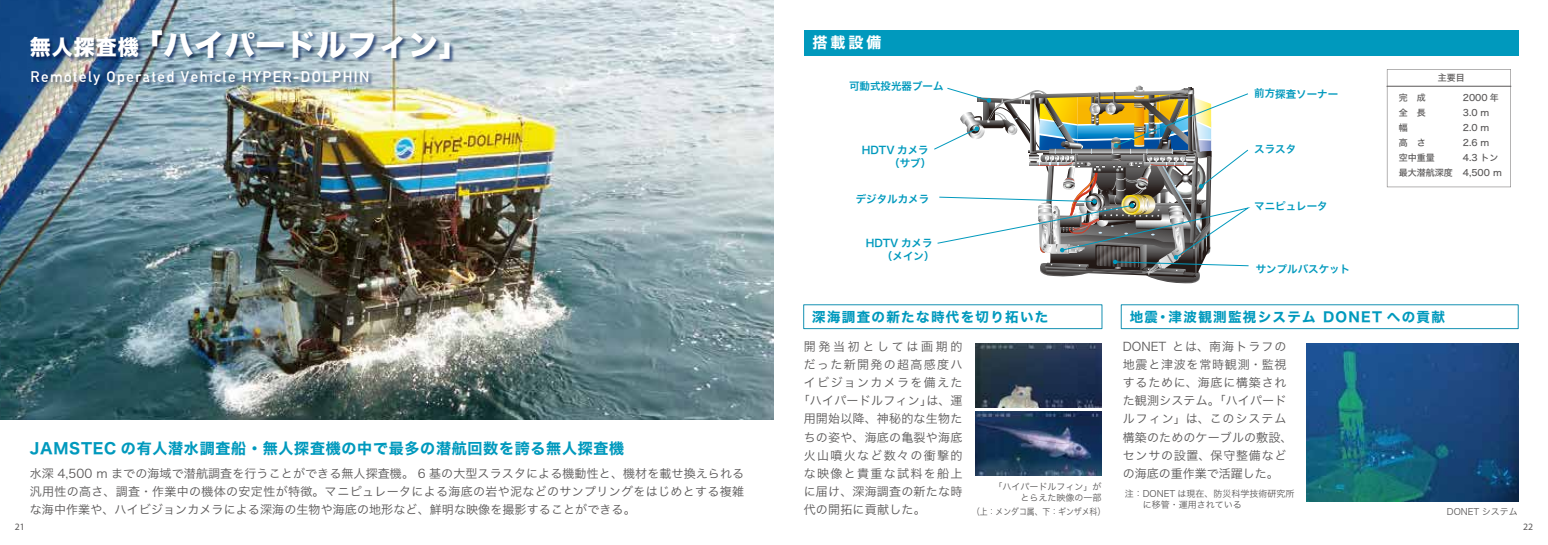
<style>
.page{position:relative;width:1548px;height:545px;background:#fff}
.page>*{position:absolute;margin:0;border:0;box-sizing:border-box;transform-origin:0 0}
.t1{font:30px "Hiragino Sans W8";letter-spacing:.02em;color:#fff}
.t2{font:21px "Hiragino Sans W8";letter-spacing:.05em;color:#fff}
.t3{font:15px "Hiragino Sans W7";letter-spacing:.05em;color:#0099bd}
.t4{font:700 15px "DIN Alternate";letter-spacing:.1em;color:#fff}
.t5{font:15px "Hiragino Sans W7";color:#fff}
.t6{font:13.5px "Hiragino Sans W7";letter-spacing:.1em;color:#0099bd}
.t7{font:12px/18px "Hiragino Sans W3";letter-spacing:.02em;color:#595757;text-align:justify}
.t8{font:12px/18px "Hiragino Sans W3";letter-spacing:.065em;color:#595757}
.t9{font:12px "Hiragino Sans W3";letter-spacing:.11em;color:#595757}
.t10{font:12px "Hiragino Sans W3";letter-spacing:.22em;color:#595757}
.t11{font:10.5px/13.5px "Hira Kaku Pro W6";color:#0099bd;text-align:right}
.t12{font:9.75px "Myriad Pro";color:#595757}
.t13{font:9px/10.5px "Hiragino Sans W3";color:#595757;text-align:right}
.t14{font:9px/15px "Hiragino Sans W5";color:#595757}
.t15{font:9px "Hiragino Sans W3";color:#595757;scale:.87 1}
</style>
<div class="page">
<img style="left:1306px;top:343px;width:212px;height:158px">
<svg style="left:1387px;top:69px;width:124px;height:118px"></svg>
<hr style="left:1387px;top:86px;width:124px;height:1px;background:#595757">
<div style="left:1121px;top:304px;width:397px;height:25px;border:1px solid #1591b2"></div>
<div style="left:803px;top:304px;width:299px;height:25px;border:1px solid #1591b2"></div>
<img style="left:0;top:0;width:774px;height:419px">
<img style="left:28px;top:35px;width:118px;height:32px">
<img style="left:28px;top:67px;width:349px;height:25px">
<img style="left:146px;top:27px;width:315px;height:52px">
<div style="left:804px;top:30px;width:714px;height:25px;background:#0099bd"></div>
<img style="left:976px;top:343px;width:126px;height:64px">
<img style="left:976px;top:411px;width:126px;height:64px">
<svg style="left:934px;top:85px;width:316px;height:198px"></svg>
<h1 class="t1" style="left:133px;top:28px;width:338px">「ハイパードルフィン」</h1>
<h2 class="t2" style="left:30px;top:36px;width:111px">無人探査機</h2>
<p class="t4" style="left:30px;top:65px;width:341px">Remotely Operated Vehicle HYPER-DOLPHIN</p>
<p class="t3" style="left:30px;top:436px;width:596px">JAMSTEC の有人潜水調査船・無人探査機の中で最多の潜航回数を誇る無人探査機</p>
<p class="t7" style="left:30px;top:463px;width:716px">水深 4,500 m までの海域で潜航調査を行うことができる無人探査機。 6 基の大型スラスタによる機動性と、機材を載せ換えられる汎用性の高さ、調査・作業中の機体の安定性が特徴。マニピュレータによる海底の岩や泥などのサンプリングをはじめとする複雑な海中作業や、ハイビジョンカメラによる深海の生物や海底の地形など、鮮明な映像を撮影することができる。</p>
<p class="t5" style="left:812px;top:31px;width:70px">搭載設備</p>
<p class="t11" style="left:849px;top:79px;width:96px">可動式投光器ブーム</p>
<p class="t11" style="left:862px;top:142px;width:71px">HDTV カメラ（サブ）</p>
<p class="t11" style="left:856px;top:192px;width:75px">デジタルカメラ</p>
<p class="t11" style="left:866px;top:235px;width:70px">HDTV カメラ（メイン）</p>
<p class="t11" style="left:1254px;top:86px;width:86px">前方探査ソーナー</p>
<p class="t11" style="left:1254px;top:142px;width:43px">スラスタ</p>
<p class="t11" style="left:1254px;top:199px;width:75px">マニピュレータ</p>
<p class="t11" style="left:1255px;top:261px;width:96px">サンプルバスケット</p>
<p class="t14" style="left:1437px;top:70px;width:28px">主要目</p>
<p class="t14" style="left:1398px;top:89px;width:55px">完　成<br>全　長<br>幅<br>高　さ<br>空中重量<br>最大潜航深度</p>
<p class="t14" style="left:1463px;top:90px;width:40px">2000 年<br>3.0 m<br>2.0 m<br>2.6 m<br>4.3 トン<br>4,500 m</p>
<p class="t6" style="left:812px;top:306px;width:238px">深海調査の新たな時代を切り拓いた</p>
<p class="t6" style="left:1130px;top:306px;width:317px">地震・津波観測監視システム DONET への貢献</p>
<p class="t10" style="left:804px;top:336px;width:160px">開発当初としては画期的</p>
<p class="t9" style="left:804px;top:354px;width:160px">だった新開発の超高感度ハ</p>
<p class="t9" style="left:804px;top:372px;width:160px">イビジョンカメラを備えた</p>
<p class="t7" style="left:798px;top:391px;width:166px">「ハイパードルフィン」は、運</p>
<p class="t7" style="left:804px;top:409px;width:160px">用開始以降、神秘的な生物た</p>
<p class="t7" style="left:804px;top:427px;width:160px">ちの姿や、海底の亀裂や海底</p>
<p class="t9" style="left:804px;top:444px;width:160px">火山噴火など数々の衝撃的</p>
<p class="t9" style="left:804px;top:462px;width:160px">な映像と貴重な試料を船上</p>
<p class="t7" style="left:804px;top:481px;width:160px">に届け、深海調査の新たな時</p>
<p class="t7" style="left:804px;top:499px;width:124px">代の開拓に貢献した。</p>
<p class="t13" style="left:993px;top:481px;width:109px">「ハイパードルフィン」がとらえた映像の一部</p>
<p class="t15" style="left:972px;top:502px;width:155px">（上：メンダコ属、下：ギンザメ科）</p>
<p class="t8" style="left:1123px;top:337px;width:171px">DONET とは、南海トラフの地震と津波を常時観測・監視するために、海底に構築された観測システム。「ハイパードルフィン」は、このシステム構築のためのケーブルの敷設、センサの設置、保守整備などの海底の重作業で活躍した。</p>
<p class="t13" style="left:1143px;top:487px;width:153px;line-height:11.2px;text-align:left;text-indent:-18px">注：DONET は現在、防災科学技術研究所に移管・運用されている</p>
<p class="t13" style="left:1447px;top:505px;width:72px">DONET システム</p>
<p class="t12" style="left:15px;top:520px;width:12px">21</p>
<p class="t12" style="left:1523px;top:520px;width:12px">22</p>
</div>
